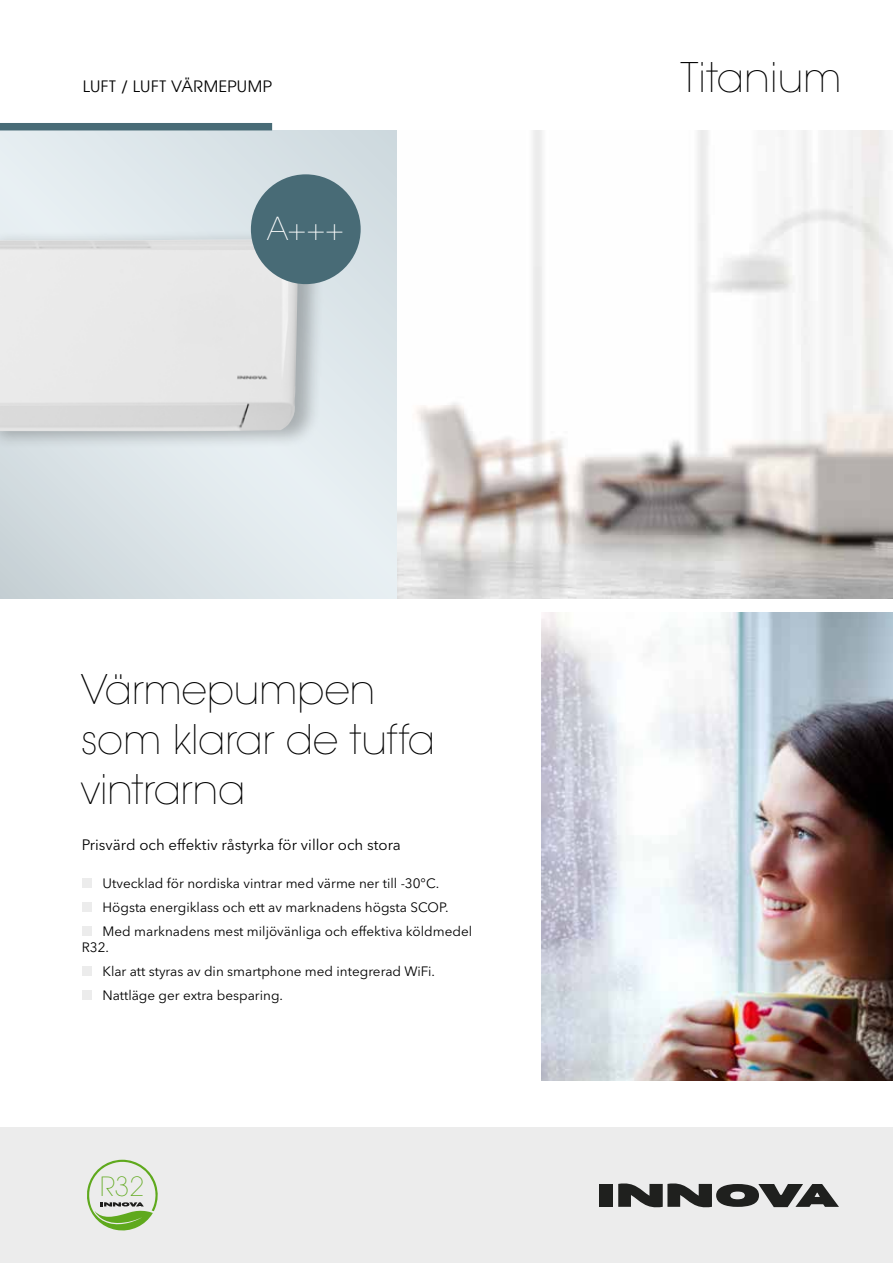
<style>
.page{position:relative;width:893px;height:1263px;background:#fff}
.page>*{position:absolute;margin:0;border:0;box-sizing:border-box;transform-origin:0 0}
.t1{font:200 40.5px/49.8px "Avant Garde LT";letter-spacing:-.01em;color:#000}
.t2{font:200 31.5px "Avant Garde LT";color:#fff}
.t3{font:200 26.25px "Avant Garde LT";color:#5fa91d}
.t4{font:15.75px "Avant Garde";letter-spacing:.035em;color:#000}
.t5{font:15px "Avenir Next LT Pro";color:#000}
.t6{font:13.5px/23.9px "Avenir Next LT Pro";color:#000}
</style>
<div class="page">
<img style="left:397px;top:130px;width:496px;height:468px">
<svg style="left:0;top:130px;width:397px;height:468px;background:#dce5e9"></svg>
<img style="left:541px;top:612px;width:352px;height:468px">
<div style="left:0;top:230px;width:325px;height:220px;background:#000;opacity:.26"></div>
<img style="left:0;top:240px;width:298px;height:191px">
<div style="left:251px;top:174px;width:110px;height:110px;background:#486b76;border-radius:50%"></div>
<div style="left:0;top:123px;width:272px;height:7px;background:#486b76"></div>
<div style="left:0;top:1128px;width:893px;height:135px;background:#ececec"></div>
<div style="left:600px;top:1184px;width:13px;height:23px;background:#1f201e"></div>
<svg style="left:618px;top:1183px;width:221px;height:24px"></svg>
<svg style="left:87px;top:1159px;width:71px;height:72px"></svg>
<div style="left:82px;top:878px;width:10px;height:10px;background:#ececec"></div>
<div style="left:82px;top:902px;width:10px;height:10px;background:#ececec"></div>
<div style="left:82px;top:926px;width:10px;height:10px;background:#ececec"></div>
<div style="left:82px;top:966px;width:10px;height:10px;background:#ececec"></div>
<div style="left:82px;top:990px;width:10px;height:10px;background:#ececec"></div>
<p class="t4" style="left:83px;top:77px;width:191px">LUFT / LUFT VÄRMEPUMP</p>
<h2 class="t2" style="left:267px;top:210px;width:79px">A+++</h2>
<h1 class="t1" style="left:81px;top:665px;width:356px">Värmepumpen som klarar de tuffa vintrarna</h1>
<p class="t5" style="left:82px;top:836px;width:321px">Prisvärd och effektiv råstyrka för villor och stora</p>
<p class="t6" style="left:103px;top:871px;width:371px">Utvecklad för nordiska vintrar med värme ner till -30°C.<br>Högsta energiklass och ett av marknadens högsta SCOP.<br>Med marknadens mest miljövänliga och effektiva köldmedel</p>
<p class="t6" style="left:103px;top:936px;width:334px;text-indent:-21px">R32.<br>Klar att styras av din smartphone med integrerad WiFi.<br>Nattläge ger extra besparing.</p>
<h3 class="t3" style="left:100px;top:1171px;width:45px">R32</h3>
<h1 class="t1" style="left:680px;top:53px;width:163px">Titanium</h1>
</div>
